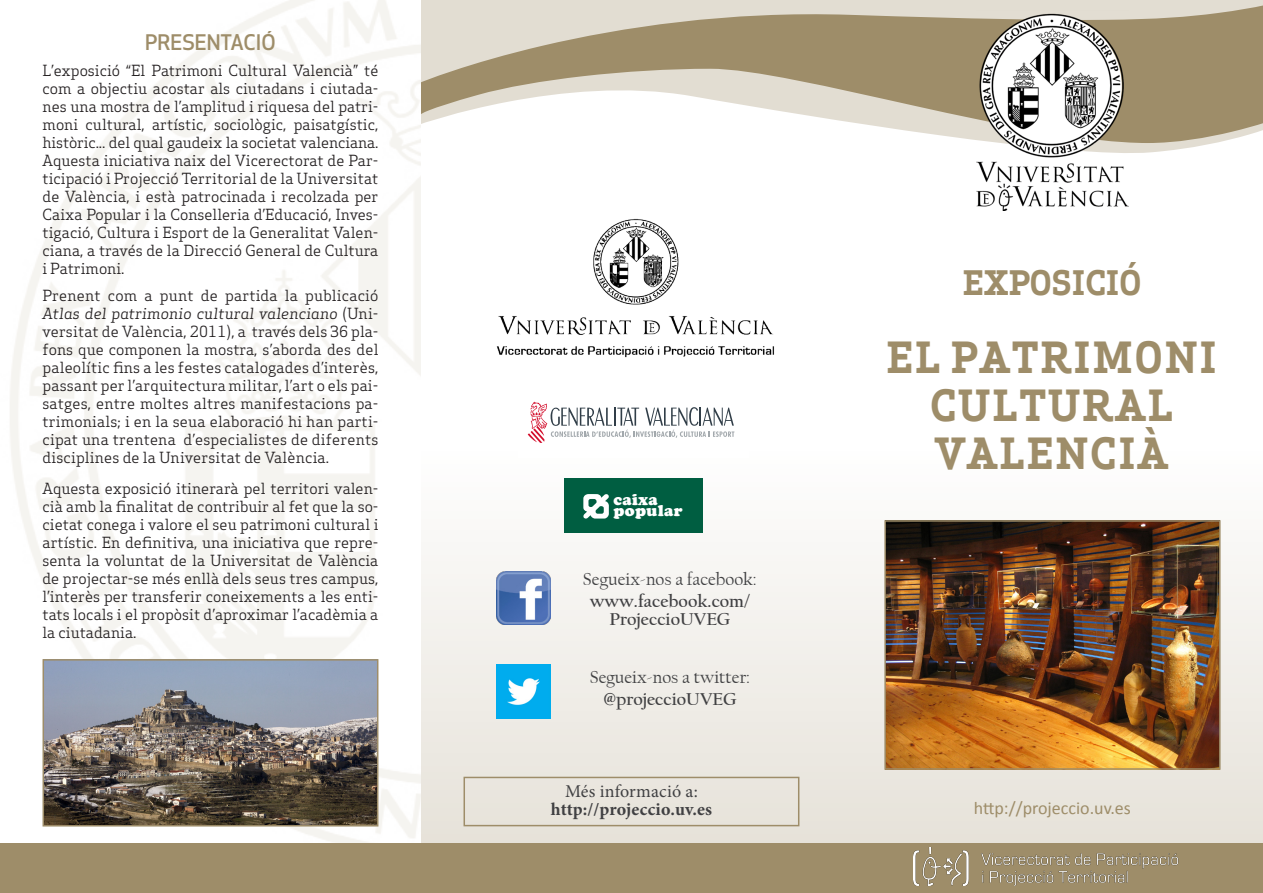
<style>
.page{position:relative;width:1263px;height:893px;background:#fff}
.page>*{position:absolute;margin:0;border:0;box-sizing:border-box;transform-origin:0 0}
.t1{font:700 42px/48px "Apex Serif";letter-spacing:.05em;color:#9e8d69;text-align:center}
.t2{font:700 33px "Apex Serif";color:#9e8d69}
.t3{font:500 21px "Apex New";color:#9e8d69}
.t4{font:700 18px "Californian FB";color:#404042}
.t5{font:18px "Californian FB";color:#404042}
.t6{font:700 18px "Minion Pro";letter-spacing:.01em;color:#404042}
.t7{font:18px "Calibri";color:#9e8d69}
.t8{font:18px "Minion Pro";letter-spacing:.01em;color:#404042}
.t9{font:800 16.5px "Cooper";letter-spacing:.02em;color:#fff}
.t10{font:15px/18px "Apex Serif";color:#231f20;text-align:justify}
.s1{font-style:italic}
</style>
<div class="page">
<svg style="left:421px;top:478px;width:842px;height:365px"></svg>
<svg style="left:1128px;top:143px;width:86px;height:10px"></svg>
<svg style="left:421px;top:0;width:842px;height:143px"></svg>
<img style="left:977px;top:11px;width:151px;height:200px">
<img style="left:496px;top:218px;width:278px;height:140px">
<div style="left:463px;top:777px;width:336px;height:49px;border:2px solid #9e8d69"></div>
<div style="left:0;top:843px;width:1263px;height:50px;background:#9e8d69"></div>
<img style="left:913px;top:848px;width:266px;height:37px">
<img style="left:887px;top:523px;width:330px;height:244px">
<div style="left:884px;top:520px;width:336px;height:250px;border:2px solid #9e8d69"></div>
<img style="left:497px;top:571px;width:53px;height:54px">
<img style="left:497px;top:665px;width:53px;height:53px">
<div style="left:564px;top:478px;width:138px;height:54px;background:#005e41"></div>
<svg style="left:583px;top:494px;width:26px;height:25px"></svg>
<svg style="left:528px;top:402px;width:206px;height:41px"></svg>
<img style="left:46px;top:662px;width:329px;height:161px">
<div style="left:43px;top:659px;width:335px;height:167px;border:2px solid #9e8d69"></div>
<p class="t3" style="left:145px;top:28px;width:132px">PRESENTACIÓ</p>
<p class="t10" style="left:43px;top:62px;width:337px">L’exposició “El Patrimoni Cultural Valencià” té com a objectiu acostar als ciutadans i ciutada&shy;nes una mostra de l’amplitud i riquesa del patri&shy;moni cultural, artístic, sociològic, paisatgístic, històric... del qual gaudeix la societat valenciana.<br>Aquesta iniciativa naix del Vicerectorat de Par&shy;ticipació i Projecció Territorial de la Universitat de València, i està patrocinada i recolzada per Caixa Popular i la Conselleria d’Educació, Inves&shy;tigació, Cultura i Esport de la Generalitat Valen&shy;ciana, a través de la Direcció General de Cultura i Patrimoni.</p>
<p class="t10" style="left:43px;top:286px;width:337px">Prenent com a punt de partida la publicació <span class="s1">Atlas del patrimonio cultural valenciano</span> (Uni&shy;versitat de València, 2011), a través dels 36 pla&shy;fons que componen la mostra, s’aborda des del paleolític fins a les festes catalogades d’interès, passant per l’arquitectura militar, l’art o els pai&shy;satges, entre moltes altres manifestacions pa&shy;trimonials; i en la seua elaboració hi han parti&shy;cipat una trentena d’especialistes de diferents disciplines de la Universitat de València.</p>
<p class="t10" style="left:43px;top:479px;width:337px">Aquesta exposició itinerarà pel territori valen&shy;cià amb la finalitat de contribuir al fet que la so&shy;cietat conega i valore el seu patrimoni cultural i artístic. En definitiva, una iniciativa que repre&shy;senta la voluntat de la Universitat de València de projectar-se més enllà dels seus tres campus, l’interès per transferir coneixements a les enti&shy;tats locals i el propòsit d’aproximar l’acadèmia a la ciutadania.</p>
<p class="t9" style="left:613px;top:490px;width:46px">caixa</p>
<p class="t9" style="left:613px;top:501px;width:71px">popular</p>
<p class="t5" style="left:583px;top:569px;width:175px">Segueix-nos a facebook:</p>
<p class="t4" style="left:590px;top:591px;width:162px">www.facebook.com/</p>
<p class="t4" style="left:609px;top:609px;width:122px">ProjeccioUVEG</p>
<p class="t5" style="left:590px;top:667px;width:162px">Segueix-nos a twitter:</p>
<p class="t4" style="left:603px;top:689px;width:135px">@projeccioUVEG</p>
<p class="t8" style="left:565px;top:779px;width:134px">Més informació a:</p>
<p class="t6" style="left:551px;top:796px;width:163px">http://projeccio.uv.es</p>
<p class="t2" style="left:963px;top:262px;width:180px">EXPOSICIÓ</p>
<p class="t1" style="left:886px;top:333px;width:332px">EL PATRIMONI<br>CULTURAL</p>
<p class="t1" style="left:935px;top:429px;width:234px">VALENCIÀ</p>
<p class="t7" style="left:974px;top:796px;width:159px">http://projeccio.uv.es</p>
</div>
